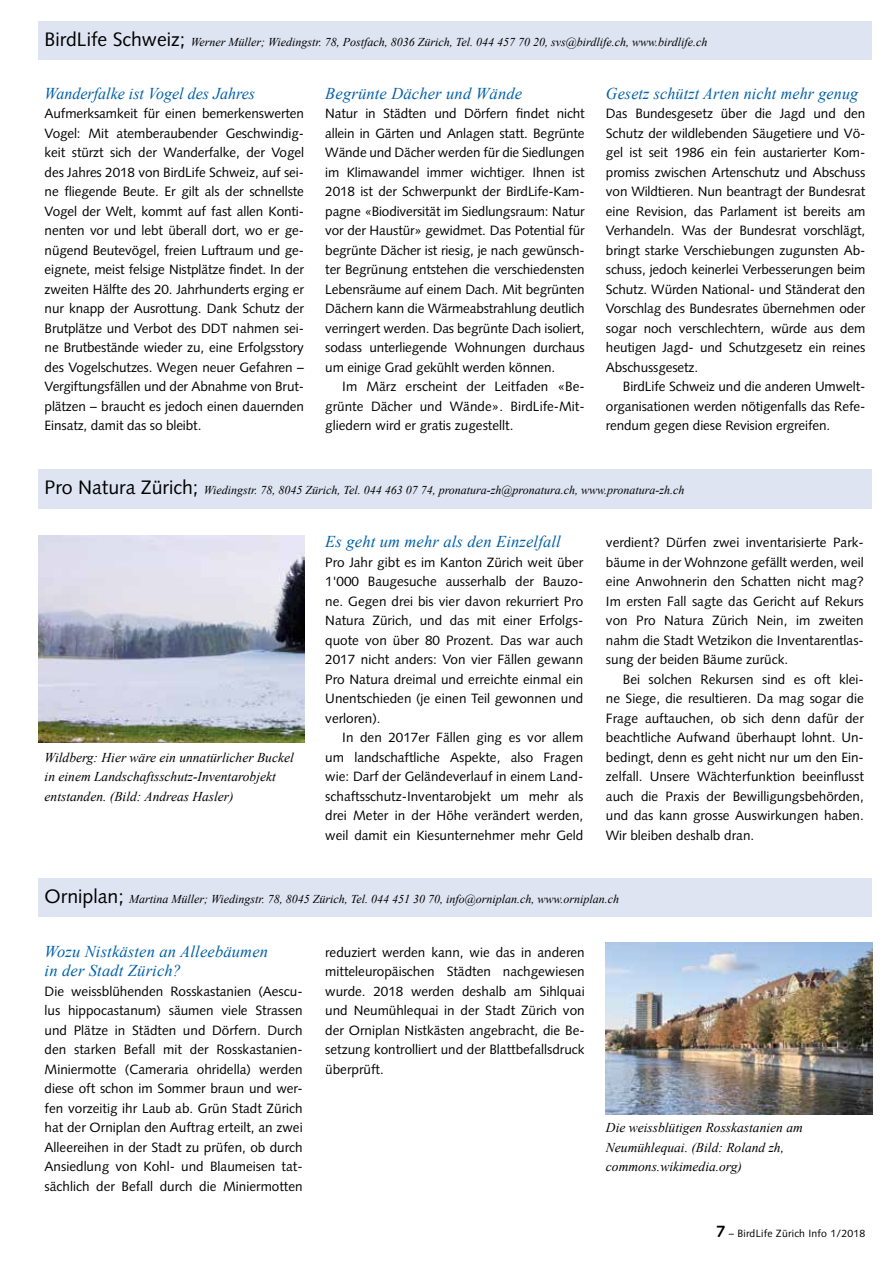
<style>
.page{position:relative;width:893px;height:1263px;background:#fff}
.page>*{position:absolute;margin:0;border:0;box-sizing:border-box;transform-origin:0 0}
.t1{font:italic 16.5px/19.5px "Times New Roman";letter-spacing:.01em;color:#0060a9}
.t2{font:13.5px/19.5px "Syntax";color:#000;text-align:justify}
.t3{font:italic 13.5px/19.5px "Times New Roman";color:#000}
.t4{font:italic 12px "Times New Roman";color:#000}
.t5{font:10.5px "Syntax";letter-spacing:.02em;color:#000}
.s1{font-family:"Syntax";font-style:normal;font-size:19.5px}
.s2{font-weight:700;font-size:16.5px}
</style>
<div class="page">
<div style="left:38px;top:469px;width:834px;height:39px;background:#dfe4f2"></div>
<div style="left:38px;top:21px;width:834px;height:39px;background:#dfe4f2"></div>
<div style="left:38px;top:878px;width:834px;height:38px;background:#dfe4f2"></div>
<img style="left:38px;top:536px;width:266px;height:206px">
<img style="left:606px;top:942px;width:267px;height:172px">
<p class="t4" style="left:45px;top:34px;width:664px"><span class="s1">BirdLife Schweiz;</span> Werner Müller; Wiedingstr. 78, Postfach, 8036 Zürich, Tel. 044 457 70 20, svs@birdlife.ch, www.birdlife.ch</p>
<p class="t1" style="left:45px;top:83px;width:212px">Wanderfalke ist Vogel des Jahres</p>
<p class="t2" style="left:45px;top:104px;width:261px">Aufmerksamkeit für einen bemerkenswerten Vogel: Mit atemberaubender Geschwindig&shy;keit stürzt sich der Wanderfalke, der Vogel des Jahres 2018 von BirdLife Schweiz, auf sei&shy;ne fliegende Beute. Er gilt als der schnellste Vogel der Welt, kommt auf fast allen Konti&shy;nenten vor und lebt überall dort, wo er ge&shy;nügend Beutevögel, freien Luftraum und ge&shy;eignete, meist felsige Nistplätze findet. In der zweiten Hälfte des 20. Jahrhunderts erging er nur knapp der Ausrottung. Dank Schutz der Brutplätze und Verbot des DDT nahmen sei&shy;ne Brutbestände wieder zu, eine Erfolgsstory des Vogelschutzes. Wegen neuer Gefahren – Vergiftungsfällen und der Abnahme von Brut&shy;plätzen – braucht es jedoch einen dauernden Einsatz, damit das so bleibt.</p>
<p class="t1" style="left:325px;top:83px;width:198px">Begrünte Dächer und Wände</p>
<p class="t2" style="left:325px;top:104px;width:261px">Natur in Städten und Dörfern findet nicht allein in Gärten und Anlagen statt. Begrünte Wände und Dächer werden für die Siedlungen im Klimawandel immer wichtiger. Ihnen ist 2018 ist der Schwerpunkt der BirdLife-Kam&shy;pagne «Biodiversität im Siedlungsraum: Natur vor der Haustür» gewidmet. Das Potential für begrünte Dächer ist riesig, je nach gewünsch&shy;ter Begrünung entstehen die verschiedensten Lebensräume auf einem Dach. Mit begrünten Dächern kann die Wärmeabstrahlung deutlich verringert werden. Das begrünte Dach isoliert, sodass unterliegende Wohnungen durchaus um einige Grad gekühlt werden können.</p>
<p class="t2" style="left:325px;top:377px;width:261px;text-indent:17px">Im März erscheint der Leitfaden «Be&shy;grünte Dächer und Wände». BirdLife-Mit&shy;gliedern wird er gratis zugestellt.</p>
<p class="t1" style="left:606px;top:83px;width:254px">Gesetz schützt Arten nicht mehr genug</p>
<p class="t2" style="left:606px;top:104px;width:261px">Das Bundesgesetz über die Jagd und den Schutz der wildlebenden Säugetiere und Vö&shy;gel ist seit 1986 ein fein austarierter Kom&shy;promiss zwischen Artenschutz und Abschuss von Wildtieren. Nun beantragt der Bundesrat eine Revision, das Parlament ist bereits am Verhandeln. Was der Bundesrat vorschlägt, bringt starke Verschiebungen zugunsten Ab&shy;schuss, jedoch keinerlei Verbesserungen beim Schutz. Würden National- und Ständerat den Vorschlag des Bundesrates übernehmen oder sogar noch verschlechtern, würde aus dem heutigen Jagd- und Schutzgesetz ein reines Abschussgesetz.</p>
<p class="t2" style="left:606px;top:377px;width:261px;text-indent:17px">BirdLife Schweiz und die anderen Umwelt&shy;organisationen werden nötigenfalls das Refe&shy;rendum gegen diese Revision ergreifen.</p>
<p class="t4" style="left:45px;top:482px;width:641px"><span class="s1">Pro Natura Zürich;</span> Wiedingstr. 78, 8045 Zürich, Tel. 044 463 07 74, pronatura-zh@pronatura.ch, www.pronatura-zh.ch</p>
<p class="t3" style="left:45px;top:747px;width:251px">Wildberg: Hier wäre ein unnatürlicher Buckel in einem Landschaftsschutz-Inventarobjekt entstanden. (Bild: Andreas Hasler)</p>
<p class="t1" style="left:325px;top:532px;width:237px">Es geht um mehr als den Einzelfall</p>
<p class="t2" style="left:325px;top:552px;width:260px">Pro Jahr gibt es im Kanton Zürich weit über 1'000 Baugesuche ausserhalb der Bauzo&shy;ne. Gegen drei bis vier davon rekurriert Pro Natura Zürich, und das mit einer Erfolgs&shy;quote von über 80 Prozent. Das war auch 2017 nicht anders: Von vier Fällen gewann Pro Natura dreimal und erreichte einmal ein Unentschieden (je einen Teil gewonnen und verloren).</p>
<p class="t2" style="left:325px;top:728px;width:260px;text-indent:17px">In den 2017er Fällen ging es vor allem um landschaftliche Aspekte, also Fragen wie: Darf der Geländeverlauf in einem Land&shy;schaftsschutz-Inventarobjekt um mehr als drei Meter in der Höhe verändert werden, weil damit ein Kiesunternehmer mehr Geld</p>
<p class="t2" style="left:606px;top:533px;width:259px">verdient? Dürfen zwei inventarisierte Park&shy;bäume in der Wohnzone gefällt werden, weil eine Anwohnerin den Schatten nicht mag?<br>Im ersten Fall sagte das Gericht auf Rekurs von Pro Natura Zürich Nein, im zweiten nahm die Stadt Wetzikon die Inventarentlas&shy;sung der beiden Bäume zurück.</p>
<p class="t2" style="left:606px;top:669px;width:259px;text-indent:17px">Bei solchen Rekursen sind es oft klei&shy;ne Siege, die resultieren. Da mag sogar die Frage auftauchen, ob sich denn dafür der beachtliche Aufwand überhaupt lohnt. Un&shy;bedingt, denn es geht nicht nur um den Ein&shy;zelfall. Unsere Wächterfunktion beeinflusst auch die Praxis der Bewilligungsbehörden, und das kann grosse Auswirkungen haben.<br>Wir bleiben deshalb dran.</p>
<p class="t4" style="left:45px;top:891px;width:576px"><span class="s1">Orniplan;</span> Martina Müller; Wiedingstr. 78, 8045 Zürich, Tel. 044 451 30 70, info@orniplan.ch, www.orniplan.ch</p>
<p class="t1" style="left:45px;top:941px;width:225px">Wozu Nistkästen an Alleebäumen in der Stadt Zürich?</p>
<p class="t2" style="left:45px;top:981px;width:260px">Die weissblühenden Rosskastanien (Aescu&shy;lus hippocastanum) säumen viele Strassen und Plätze in Städten und Dörfern. Durch den starken Befall mit der Rosskastanien-Miniermotte (Cameraria ohridella) werden diese oft schon im Sommer braun und wer&shy;fen vorzeitig ihr Laub ab. Grün Stadt Zürich hat der Orniplan den Auftrag erteilt, an zwei Alleereihen in der Stadt zu prüfen, ob durch Ansiedlung von Kohl- und Blaumeisen tat&shy;sächlich der Befall durch die Miniermotten</p>
<p class="t2" style="left:325px;top:942px;width:261px">reduziert werden kann, wie das in anderen mitteleuropäischen Städten nachgewiesen wurde. 2018 werden deshalb am Sihlquai und Neumühlequai in der Stadt Zürich von der Orniplan Nistkästen angebracht, die Be&shy;setzung kontrolliert und der Blattbefallsdruck überprüft.</p>
<p class="t3" style="left:606px;top:1118px;width:198px">Die weissblütigen Rosskastanien am<br>Neumühlequai. (Bild: Roland zh, commons.wikimedia.org)</p>
<p class="t5" style="left:716px;top:1227px;width:150px"><span class="s2">7</span> – BirdLife Zürich Info 1/2018</p>
</div>
